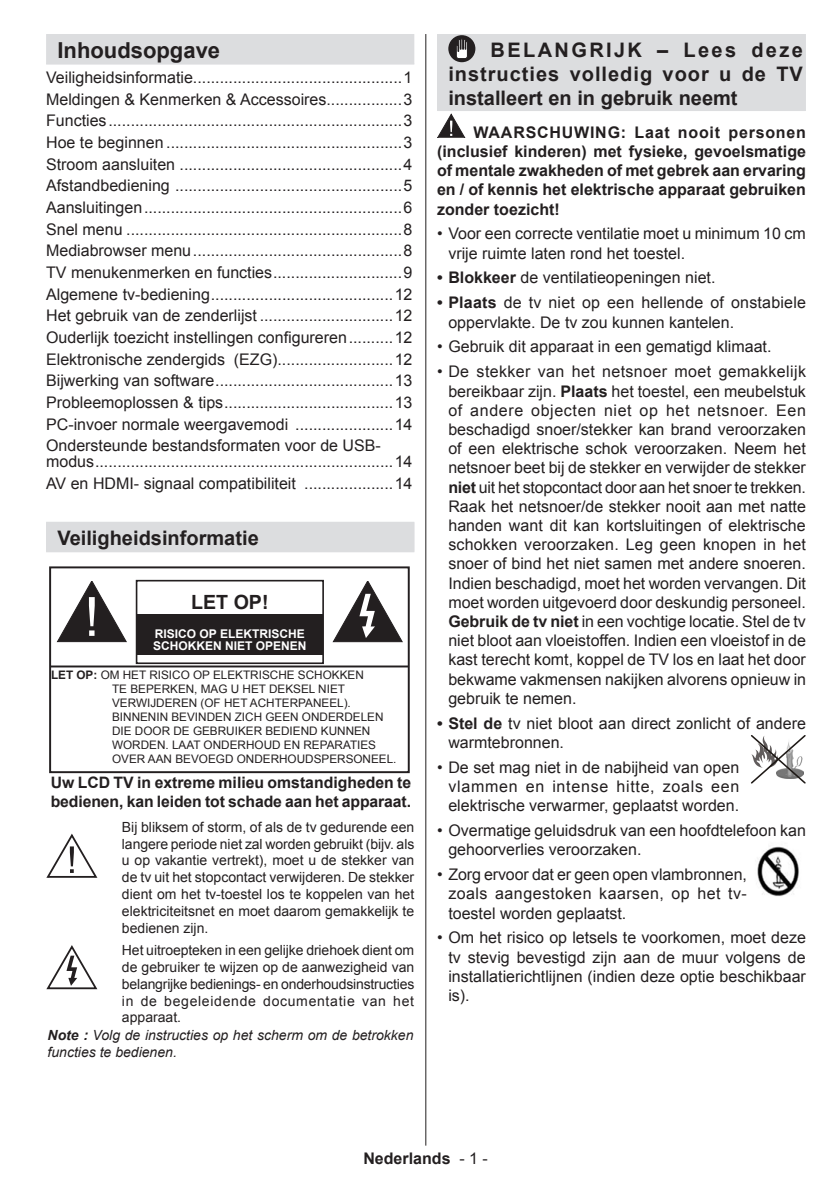
<style>
.page{position:relative;width:840px;height:1191px;background:#fff}
.page>*{position:absolute;margin:0;border:0;box-sizing:border-box;transform-origin:0 0}
.TOC_title{font:700 22px "Arial";color:#231f20}
.Heading_3_Satir_gri{font:700 20px/24px "Arial";color:#231f20;text-align:justify}
.Heading{font:700 20px "Arial";color:#231f20}
.t1{font:700 19.6px "Arial";color:#231f20}
.TOC_Heading{font:16px/19.2px "Arial";color:#231f20}
.Body_text{font:700 16px/19.2px "Arial";color:#231f20;text-align:justify}
.Body_text_ortala{font:700 16px "Arial";color:#231f20}
.t2{font:700 15.8px/19px "Arial";letter-spacing:-.005em;color:#231f20}
.t3{font:14px/16.8px "Arial";color:#231f20;text-align:justify}
.t4{font:italic 14px/16.8px "Arial";color:#231f20}
.t5{font:700 12px/12px "Arial";color:#fff}
.t6{font:11.8px/14px "Arial";color:#231f20}
.s1{font-weight:700}
.s2{font-weight:400}
</style>
<div class="page">
<hr style="left:425px;top:34px;width:1px;height:1111px;background:#231f20">
<div style="left:46px;top:522px;width:368px;height:30px;background:#dcdddf"></div>
<div style="left:137px;top:614px;width:185px;height:41px;background:#231f20"></div>
<div style="left:136px;top:580px;width:188px;height:84px;border:2px solid #231f20"></div>
<svg style="left:332px;top:582px;width:71px;height:60px"></svg>
<svg style="left:56px;top:582px;width:71px;height:60px"></svg>
<div style="left:49px;top:566px;width:360px;height:207px;border:2px solid #231f20"></div>
<hr style="left:50px;top:665px;width:358px;height:2px;background:#231f20">
<svg style="left:46px;top:833px;width:52px;height:45px"></svg>
<svg style="left:46px;top:945px;width:52px;height:44px"></svg>
<div style="left:46px;top:34px;width:368px;height:30px;background:#dcdddf"></div>
<hr style="left:46px;top:64px;width:368px;height:1px;background:#dcdddf">
<div style="left:437px;top:34px;width:368px;height:40px;background:#dcdddf"></div>
<div style="left:437px;top:71px;width:368px;height:40px;background:#dcdddf"></div>
<div style="left:448px;top:35px;width:27px;height:27px;background:#231f20;border-radius:50%"></div>
<svg style="left:456px;top:39px;width:11px;height:20px"></svg>
<svg style="left:437px;top:114px;width:28px;height:24px"></svg>
<svg style="left:750px;top:735px;width:55px;height:49px"></svg>
<img style="left:757px;top:846px;width:42px;height:51px">
<p class="TOC_title" style="left:57px;top:36px;width:164px">Inhoudsopgave</p>
<p class="TOC_Heading" style="left:46px;top:68px;width:367px">Veiligheidsinformatie...............................................1</p>
<p class="TOC_Heading" style="left:46px;top:90px;width:367px">Meldingen &amp; Kenmerken &amp; Accessoires.................3</p>
<p class="TOC_Heading" style="left:46px;top:111px;width:367px">Functies..................................................................3</p>
<p class="TOC_Heading" style="left:46px;top:133px;width:367px">Hoe te beginnen .....................................................3</p>
<p class="TOC_Heading" style="left:46px;top:155px;width:367px">Stroom aansluiten ..................................................4</p>
<p class="TOC_Heading" style="left:46px;top:176px;width:367px">Afstandbediening ...................................................5</p>
<p class="TOC_Heading" style="left:46px;top:198px;width:367px">Aansluitingen..........................................................6</p>
<p class="TOC_Heading" style="left:46px;top:220px;width:367px">Snel menu ..............................................................8</p>
<p class="TOC_Heading" style="left:46px;top:241px;width:367px">Mediabrowser menu...............................................8</p>
<p class="TOC_Heading" style="left:46px;top:263px;width:367px">TV menukenmerken en functies.............................9</p>
<p class="TOC_Heading" style="left:46px;top:285px;width:367px">Algemene tv-bediening.........................................12</p>
<p class="TOC_Heading" style="left:46px;top:306px;width:367px">Het gebruik van de zenderlijst ..............................12</p>
<p class="TOC_Heading" style="left:46px;top:328px;width:367px">Ouderlijk toezicht instellingen configureren..........12</p>
<p class="TOC_Heading" style="left:46px;top:350px;width:367px">Elektronische zendergids (EZG)..........................12</p>
<p class="TOC_Heading" style="left:46px;top:371px;width:367px">Bijwerking van software........................................13</p>
<p class="TOC_Heading" style="left:46px;top:393px;width:367px">Probleemoplossen &amp; tips......................................13</p>
<p class="TOC_Heading" style="left:46px;top:415px;width:367px">PC-invoer normale weergavemodi ......................14</p>
<p class="TOC_Heading" style="left:46px;top:438px;width:367px;line-height:16px">Ondersteunde bestandsformaten voor de USB&shy;modus...................................................................14</p>
<p class="TOC_Heading" style="left:46px;top:474px;width:367px">AV en HDMI- signaal compatibiliteit ....................14</p>
<p class="Heading" style="left:57px;top:524px;width:203px">Veiligheidsinformatie</p>
<p class="t1" style="left:191px;top:588px;width:79px">LET OP!</p>
<p class="t5" style="left:153px;top:628px;width:155px">RISICO OP ELEKTRISCHE<br>SCHOKKEN NIET OPENEN</p>
<p class="t6" style="left:112px;top:667px;width:286px;text-indent:-61px"><span class="s1">LET OP:</span> OM HET RISICO OP ELEKTRISCHE SCHOKKEN<br>TE BEPERKEN, MAG U HET DEKSEL NIET VERWIJDEREN (OF HET ACHTERPANEEL).<br>BINNENIN BEVINDEN ZICH GEEN ONDERDELEN DIE DOOR DE GEBRUIKER BEDIEND KUNNEN WORDEN. LAAT ONDERHOUD EN REPARATIES OVER AAN BEVOEGD ONDERHOUDSPERSONEEL.</p>
<p class="t2" style="left:51px;top:773px;width:362px">Uw LCD TV in extreme milieu omstandigheden te bedienen, kan leiden tot schade aan het apparaat.</p>
<p class="t3" style="left:122px;top:818px;width:294px">Bij bliksem of storm, of als de tv gedurende een langere periode niet zal worden gebruikt (bijv. als u op vakantie vertrekt), moet u de stekker van de tv uit het stopcontact verwijderen. De stekker dient om het tv-toestel los te koppelen van het elektriciteitsnet en moet daarom gemakkelijk te bedienen zijn.</p>
<p class="t3" style="left:122px;top:942px;width:294px">Het uitroepteken in een gelijke driehoek dient om de gebruiker te wijzen op de aanwezigheid van belangrijke bedienings- en onderhoudsinstructies in de begeleidende documentatie van het apparaat.</p>
<p class="t4" style="left:48px;top:1026px;width:367px"><span class="s1">Note :</span> Volg de instructies op het scherm om de betrokken functies te bedienen.</p>
<p class="Heading_3_Satir_gri" style="left:448px;top:39px;width:356px;text-indent:42px">BELANGRIJK – Lees deze instructies volledig voor u de TV installeert en in gebruik neemt</p>
<p class="Body_text" style="left:437px;top:123px;width:370px;text-indent:37px">WAARSCHUWING: Laat nooit personen (inclusief kinderen) met fysieke, gevoelsmatige of mentale zwakheden of met gebrek aan ervaring en / of kennis het elektrische apparaat gebruiken zonder toezicht!</p>
<p class="TOC_Heading" style="left:448px;top:224px;width:359px;text-indent:-11px">• Voor een correcte ventilatie moet u minimum 10 cm vrije ruimte laten rond het toestel.</p>
<p class="TOC_Heading" style="left:437px;top:268px;width:280px"><span class="s1">• Blokkeer</span> de ventilatieopeningen niet.</p>
<p class="TOC_Heading" style="left:448px;top:293px;width:359px;text-indent:-11px"><span class="s1">• Plaats</span> de tv niet op een hellende of onstabiele oppervlakte. De tv zou kunnen kantelen.</p>
<p class="TOC_Heading" style="left:437px;top:337px;width:336px">• Gebruik dit apparaat in een gematigd klimaat.</p>
<p class="TOC_Heading" style="left:448px;top:362px;width:359px;text-align:justify;text-indent:-11px">• De stekker van het netsnoer moet gemakkelijk bereikbaar zijn. <span class="s1">Plaats</span> het toestel, een meubelstuk of andere objecten niet op het netsnoer. Een beschadigd snoer/stekker kan brand veroorzaken of een elektrische schok veroorzaken. Neem het netsnoer beet bij de stekker en verwijder de stekker <span class="s1">niet</span> uit het stopcontact door aan het snoer te trekken.<br>Raak het netsnoer/de stekker nooit aan met natte handen want dit kan kortsluitingen of elektrische schokken veroorzaken. Leg geen knopen in het snoer of bind het niet samen met andere snoeren.<br>Indien beschadigd, moet het worden vervangen. Dit moet worden uitgevoerd door deskundig personeel.<br><span class="s1">Gebruik de tv niet</span> in een vochtige locatie. Stel de tv niet bloot aan vloeistoffen. Indien een vloeistof in de kast terecht komt, koppel de TV los en laat het door bekwame vakmensen nakijken alvorens opnieuw in gebruik te nemen.</p>
<p class="TOC_Heading" style="left:448px;top:713px;width:359px;text-indent:-11px"><span class="s1">• Stel de</span> tv niet bloot aan direct zonlicht of andere warmtebronnen.</p>
<p class="TOC_Heading" style="left:448px;top:757px;width:292px;text-align:justify;text-indent:-11px">• De set mag niet in de nabijheid van open vlammen en intense hitte, zoals een elektrische verwarmer, geplaatst worden.</p>
<p class="TOC_Heading" style="left:448px;top:821px;width:359px;text-indent:-11px">• Overmatige geluidsdruk van een hoofdtelefoon kan gehoorverlies veroorzaken.</p>
<p class="TOC_Heading" style="left:448px;top:865px;width:300px;text-align:justify;text-indent:-11px">• Zorg ervoor dat er geen open vlambronnen, zoals aangestoken kaarsen, op het tv&shy;toestel worden geplaatst.</p>
<p class="TOC_Heading" style="left:448px;top:928px;width:359px;text-align:justify;text-indent:-11px">• Om het risico op letsels te voorkomen, moet deze tv stevig bevestigd zijn aan de muur volgens de installatierichtlijnen (indien deze optie beschikbaar is).</p>
<p class="Body_text_ortala" style="left:363px;top:1148px;width:126px">Nederlands <span class="s2">- 1 -</span></p>
</div>
